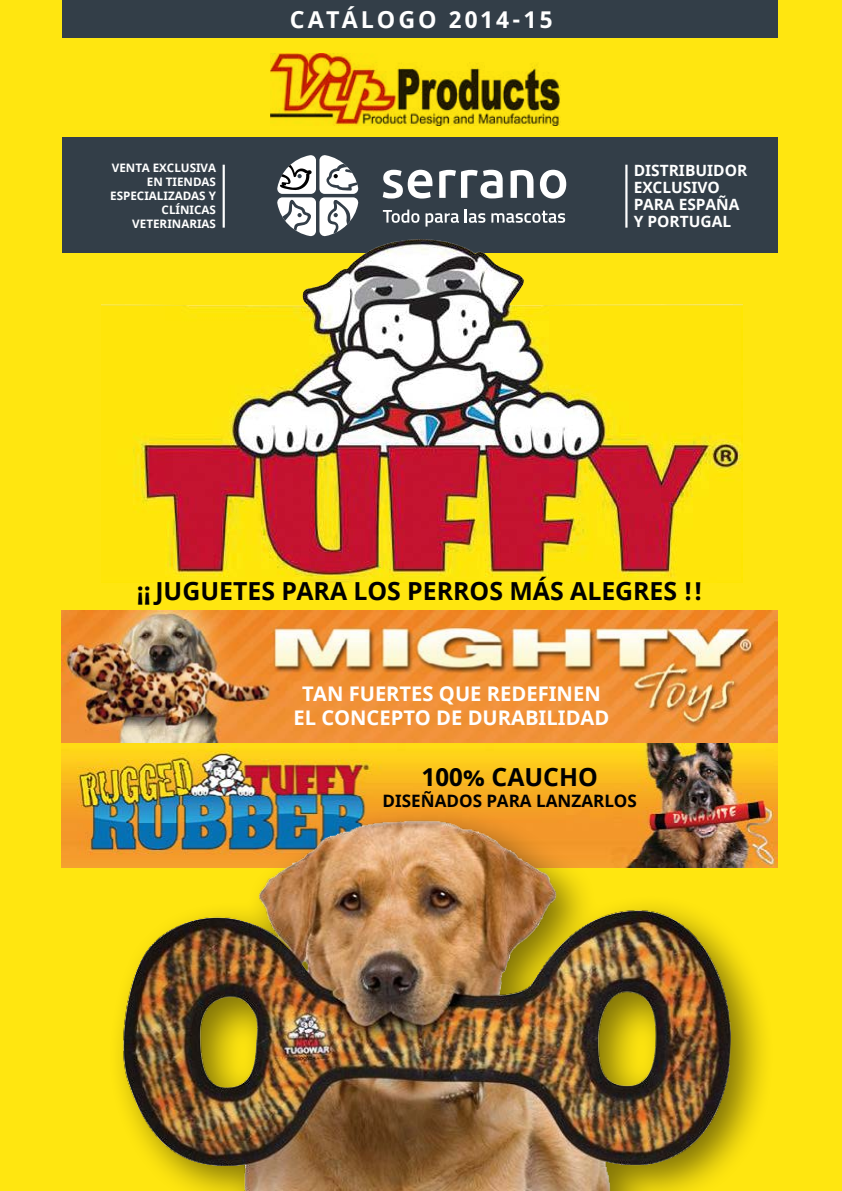
<style>
.page{position:relative;width:842px;height:1191px;background:#ffe610}
.page>*{position:absolute;margin:0;border:0;box-sizing:border-box;transform-origin:0 0}
.t1{font:700 24.8px "Noto Sans";color:#000}
.t2{font:700 23.2px "Noto Sans";letter-spacing:.13em;color:#fff}
.t3{font:700 20.2px "Noto Sans";color:#fff}
.t4{font:700 17px "Noto Sans";color:#000}
.t5{font:700 15.6px "Noto Sans";color:#fff}
.t6{font:700 11.6px/14px "Noto Sans";color:#fff;text-align:right}
</style>
<div class="page">
<div style="left:62px;top:137px;width:715px;height:116px;background:#333e48"></div>
<img style="left:101px;top:227px;width:642px;height:355px">
<img style="left:62px;top:610px;width:715px;height:257px">
<div style="left:106px;top:803px;width:669px;height:388px;background:#000;opacity:.5"></div>
<img style="left:110px;top:813px;width:623px;height:378px">
<div style="left:62px;top:0;width:715px;height:38px;background:#333e48"></div>
<img style="left:270px;top:54px;width:291px;height:71px">
<svg style="left:383px;top:170px;width:49px;height:28px"></svg>
<svg style="left:439px;top:170px;width:64px;height:28px"></svg>
<svg style="left:510px;top:170px;width:23px;height:28px"></svg>
<svg style="left:540px;top:170px;width:26px;height:29px"></svg>
<svg style="left:319px;top:155px;width:40px;height:39px"></svg>
<svg style="left:277px;top:197px;width:39px;height:40px"></svg>
<svg style="left:319px;top:197px;width:40px;height:40px"></svg>
<svg style="left:277px;top:155px;width:39px;height:39px"></svg>
<svg style="left:282px;top:197px;width:30px;height:34px"></svg>
<svg style="left:328px;top:198px;width:23px;height:36px"></svg>
<svg style="left:279px;top:165px;width:33px;height:26px"></svg>
<svg style="left:326px;top:164px;width:31px;height:27px"></svg>
<svg style="left:383px;top:210px;width:36px;height:13px"></svg>
<svg style="left:425px;top:213px;width:34px;height:13px"></svg>
<svg style="left:465px;top:210px;width:20px;height:13px"></svg>
<svg style="left:491px;top:211px;width:74px;height:12px"></svg>
<hr style="left:625px;top:165px;width:2px;height:63px;background:#fff">
<hr style="left:223px;top:165px;width:2px;height:63px;background:#fff">
<p class="t6" style="left:112px;top:161px;width:106px">VENTA EXCLUSIVA<br>EN TIENDAS</p>
<p class="t6" style="left:110px;top:189px;width:107px">ESPECIALIZADAS Y<br>CLÍNICAS</p>
<p class="t6" style="left:132px;top:217px;width:85px">VETERINARIAS</p>
<p class="t2" style="left:290px;top:3px;width:264px">CATÁLOGO 2014-15</p>
<p class="t5" style="left:634px;top:159px;width:115px">DISTRIBUIDOR</p>
<p class="t5" style="left:634px;top:176px;width:88px">EXCLUSIVO</p>
<p class="t5" style="left:634px;top:193px;width:107px">PARA ESPAÑA</p>
<p class="t5" style="left:634px;top:210px;width:99px">Y PORTUGAL</p>
<p class="t1" style="left:137px;top:573px;width:567px">¡¡ JUGUETES PARA LOS PERROS MÁS ALEGRES !!</p>
<p class="t3" style="left:302px;top:679px;width:300px">TAN FUERTES QUE REDEFINEN</p>
<p class="t3" style="left:293px;top:703px;width:317px">EL CONCEPTO DE DURABILIDAD</p>
<p class="t1" style="left:422px;top:759px;width:178px">100% CAUCHO</p>
<p class="t4" style="left:383px;top:788px;width:256px">DISEÑADOS PARA LANZARLOS</p>
</div>
